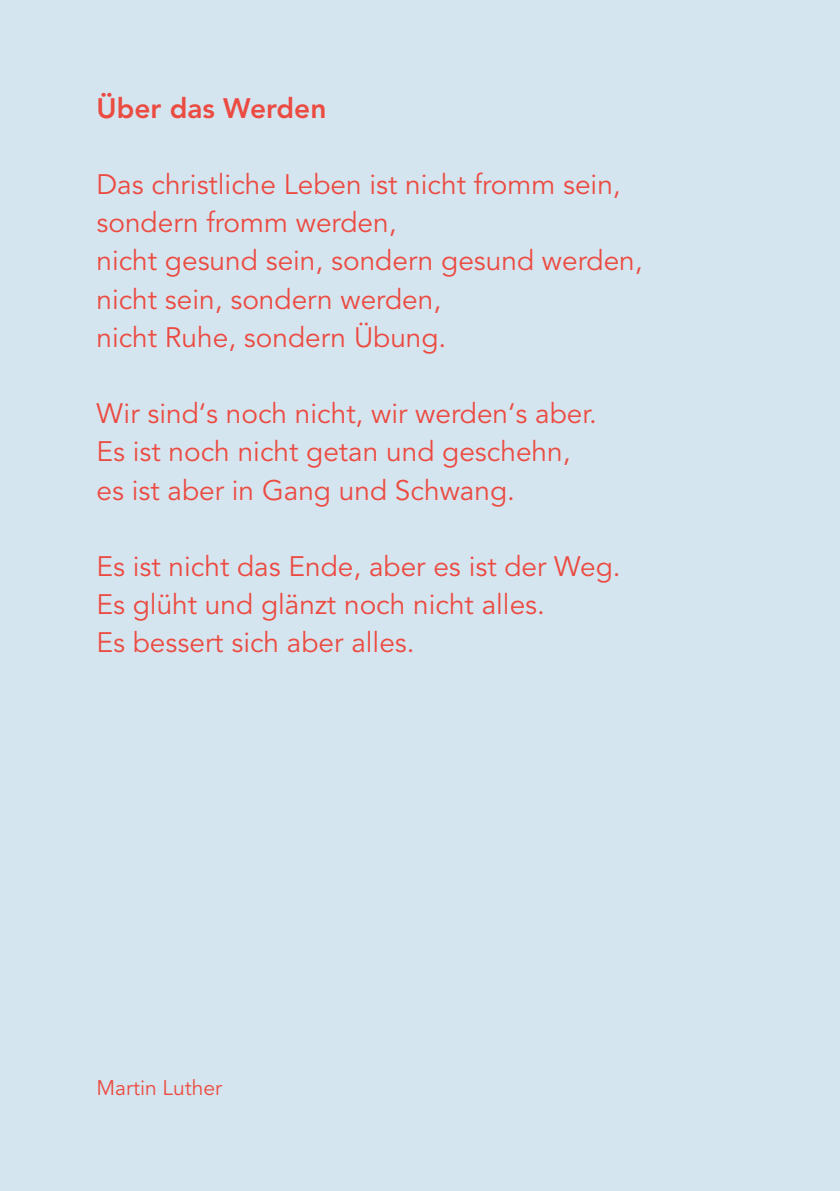
<style>
.page{position:relative;width:840px;height:1191px;background:#fff}
.page>*{position:absolute;margin:0;border:0;box-sizing:border-box;transform-origin:0 0}
.t1{font:28px/38.2px "Avenir LT Std";color:#eb4b41}
.t2{font:800 28px "Avenir LT Std";color:#eb4b41}
.t3{font:21px "Avenir LT Std";color:#eb4b41}
</style>
<div class="page">
<div style="left:0;top:0;width:839px;height:1191px;background:#d5e5f0"></div>
<p class="t2" style="left:96px;top:91px;width:231px">Über das Werden</p>
<p class="t1" style="left:96px;top:166px;width:547px">Das christliche Leben ist nicht fromm sein, sondern fromm werden,<br>nicht gesund sein, sondern gesund werden, nicht sein, sondern werden,<br>nicht Ruhe, sondern Übung.</p>
<p class="t1" style="left:96px;top:395px;width:501px">Wir sind‘s noch nicht, wir werden‘s aber.<br>Es ist noch nicht getan und geschehn, es ist aber in Gang und Schwang.</p>
<p class="t1" style="left:96px;top:548px;width:525px">Es ist nicht das Ende, aber es ist der Weg.<br>Es glüht und glänzt noch nicht alles.<br>Es bessert sich aber alles.</p>
<p class="t3" style="left:96px;top:1075px;width:127px">Martin Luther</p>
</div>
